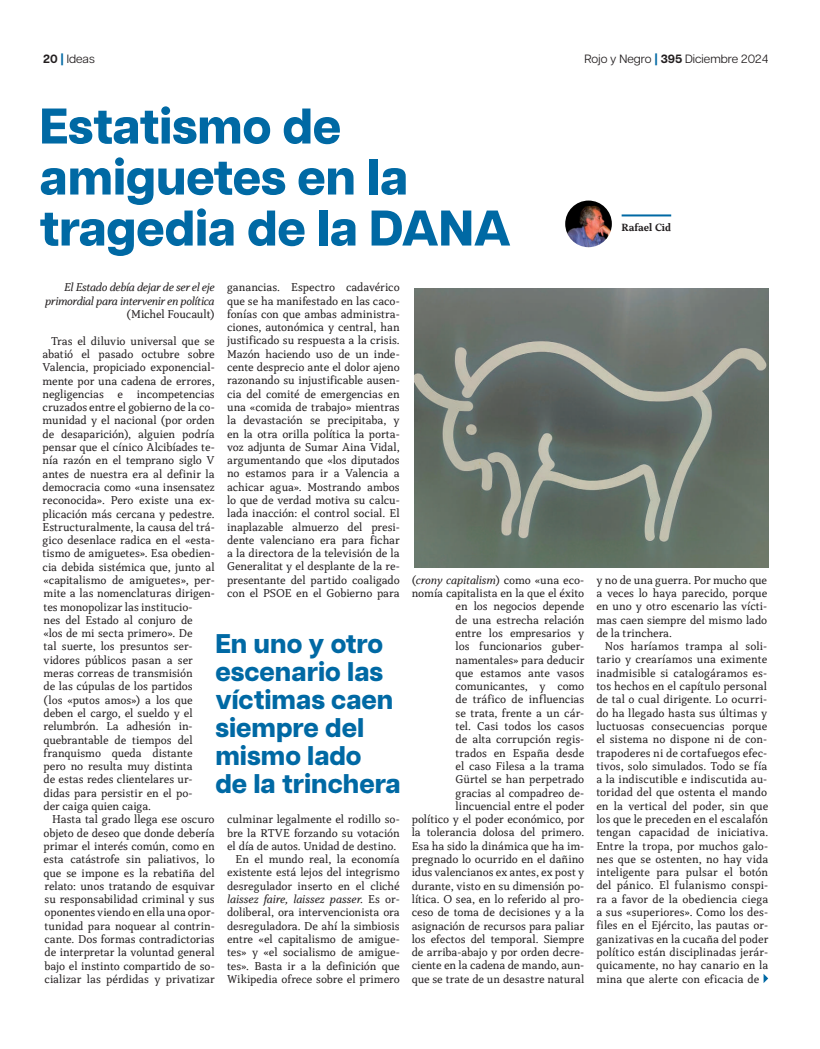
<style>
.page{position:relative;width:820px;height:1049px;background:#fff}
.page>*{position:absolute;margin:0;border:0;box-sizing:border-box;transform-origin:0 0}
.t1{font:800 50px/51px "Articulat CF";letter-spacing:-.005em;color:#0069a4}
.t2{font:800 27px/28px "Articulat CF";color:#0069a4}
.t3{font:12px/13.3px "Capitolina W03";letter-spacing:-.005em;color:#231f20;text-align:justify}
.t4{font:italic 12px/13.3px "Capitolina W03";letter-spacing:-.03em;color:#231f20;text-align:right}
.t5{font:12px "Articulat CF";color:#231f20}
.t6{font:700 11px "Capitolina W03";color:#231f20}
.s1{font-weight:700}
.s2{font-weight:800;color:#0069a4}
.s3{font-style:italic}
</style>
<div class="page">
<svg style="left:763px;top:974px;width:5px;height:9px"></svg>
<img style="left:414px;top:288px;width:354px;height:279px">
<hr style="left:621px;top:214px;width:50px;height:2px;background:#0069a4">
<img style="left:565px;top:201px;width:46px;height:46px;border-radius:23px">
<p class="t5" style="left:43px;top:52px;width:53px"><span class="s1">20</span> <span class="s2">|</span> Ideas</p>
<p class="t5" style="left:584px;top:52px;width:185px">Rojo y Negro <span class="s2">|</span> <span class="s1">395</span> Diciembre 2024</p>
<h1 class="t1" style="left:39px;top:104px;width:472px">Estatismo de amiguetes en la tragedia de la DANA</h1>
<p class="t6" style="left:621px;top:220px;width:51px">Rafael Cid</p>
<p class="t3" style="left:227px;top:281px;width:174px">ganancias. Espectro cadavérico que se ha manifestado en las caco&shy;fonías con que ambas administra&shy;ciones, autonómica y central, han justificado su respuesta a la crisis.<br>Mazón haciendo uso de un inde&shy;cente desprecio ante el dolor ajeno razonando su injustificable ausen&shy;cia del comité de emergencias en una «comida de trabajo» mientras la devastación se precipitaba, y en la otra orilla política la porta&shy;voz adjunta de Sumar Aina Vidal, argumentando que «los diputados no estamos para ir a Valencia a achicar agua». Mostrando ambos lo que de verdad motiva su calcu&shy;lada inacción: el control social. El inaplazable almuerzo del presi&shy;dente valenciano era para fichar a la directora de la televisión de la Generalitat y el desplante de la re&shy;presentante del partido coaligado con el PSOE en el Gobierno para</p>
<p class="t4" style="left:45px;top:281px;width:171px">El Estado debía dejar de ser el eje primordial para intervenir en política</p>
<p class="t3" style="left:126px;top:308px;width:90px">(Michel Foucault)</p>
<p class="t3" style="left:43px;top:334px;width:174px;text-align:left;text-indent:9px">Tras el diluvio universal que se abatió el pasado octubre sobre<br>Valencia, propiciado exponencial&shy;mente por una cadena de errores, negligencias e incompetencias cruzados entre el gobierno de la co&shy;munidad y el nacional (por orden de desaparición), alguien podría pensar que el cínico Alcibíades te&shy;nía razón en el temprano siglo V antes de nuestra era al definir la democracia como «una insensatez reconocida». Pero existe una ex&shy;plicación más cercana y pedestre.<br>Estructuralmente, la causa del trá&shy;gico desenlace radica en el «esta&shy;tismo de amiguetes». Esa obedien&shy;cia debida sistémica que, junto al «capitalismo de amiguetes», per&shy;mite a las nomenclaturas dirigen&shy;tes monopolizar las institucio-<br>nes del Estado al conjuro de<br>«los de mi secta primero». De<br>tal suerte, los presuntos ser&shy;vidores públicos pasan a ser meras correas de transmisión<br>de las cúpulas de los partidos<br>(los «putos amos») a los que deben el cargo, el sueldo y el relumbrón. La adhesión in&shy;quebrantable de tiempos del franquismo queda distante pero no resulta muy distinta<br>de estas redes clientelares ur&shy;didas para persistir en el po-<br>der caiga quien caiga.</p>
<p class="t3" style="left:44px;top:813px;width:173px;text-indent:9px">Hasta tal grado llega ese oscuro objeto de deseo que donde debería primar el interés común, como en esta catástrofe sin paliativos, lo que se impone es la rebatiña del relato: unos tratando de esquivar su responsabilidad criminal y sus oponentes viendo en ella una opor&shy;tunidad para noquear al contrin&shy;cante. Dos formas contradictorias de interpretar la voluntad general bajo el instinto compartido de so&shy;cializar las pérdidas y privatizar</p>
<h2 class="t2" style="left:215px;top:631px;width:187px">En uno y otro escenario las víctimas caen siempre del mismo lado<br>de la trinchera</h2>
<p class="t3" style="left:227px;top:813px;width:174px;text-align:right">culminar legalmente el rodillo so&shy;bre la RTVE forzando su votación el día de autos. Unidad de destino.<br>En el mundo real, la economía existente está lejos del integrismo desregulador inserto en el cliché <span class="s3">laissez faire, laissez passer</span>. Es or&shy;doliberal, ora intervencionista ora desreguladora. De ahí la simbiosis entre «el capitalismo de amigue&shy;tes» y «el socialismo de amigue&shy;tes». Basta ir a la definición que Wikipedia ofrece sobre el primero</p>
<p class="t3" style="left:411px;top:573px;width:174px;text-align:right">(<span class="s3">crony capitalism</span>) como «una eco&shy;nomía capitalista en la que el éxito en los negocios depende<br>de una estrecha relación<br>entre los empresarios y<br>los funcionarios guber&shy;namentales» para deducir<br>que estamos ante vasos comunicantes, y como<br>de tráfico de influencias<br>se trata, frente a un cár-<br>tel. Casi todos los casos<br>de alta corrupción regis-<br>trados en España desde<br>el caso Filesa a la trama<br>Gürtel se han perpetrado<br>gracias al compadreo de&shy;lincuencial entre el poder<br>político y el poder económico, por la tolerancia dolosa del primero.<br>Esa ha sido la dinámica que ha im&shy;pregnado lo ocurrido en el dañino idus valencianos ex antes, ex post y durante, visto en su dimensión po&shy;lítica. O sea, en lo referido al pro&shy;ceso de toma de decisiones y a la asignación de recursos para paliar los efectos del temporal. Siempre de arriba-abajo y por orden decre&shy;ciente en la cadena de mando, aun&shy;que se trate de un desastre natural</p>
<p class="t3" style="left:596px;top:573px;width:172px">y no de una guerra. Por mucho que a veces lo haya parecido, porque en uno y otro escenario las vícti&shy;mas caen siempre del mismo lado de la trinchera.</p>
<p class="t3" style="left:596px;top:640px;width:173px;text-indent:9px">Nos haríamos trampa al soli&shy;tario y crearíamos una eximente inadmisible si catalogáramos es&shy;tos hechos en el capítulo personal de tal o cual dirigente. Lo ocurri&shy;do ha llegado hasta sus últimas y luctuosas consecuencias porque el sistema no dispone ni de con&shy;trapoderes ni de cortafuegos efec&shy;tivos, solo simulados. Todo se fía a la indiscutible e indiscutida au&shy;toridad del que ostenta el mando en la vertical del poder, sin que los que le preceden en el escalafón tengan capacidad de iniciativa.<br>Entre la tropa, por muchos galo&shy;nes que se ostenten, no hay vida inteligente para pulsar el botón del pánico. El fulanismo conspi&shy;ra a favor de la obediencia ciega a sus «superiores». Como los des&shy;files en el Ejército, las pautas or&shy;ganizativas en la cucaña del poder político están disciplinadas jerár&shy;quicamente, no hay canario en la mina que alerte con eficacia de</p>
</div>
